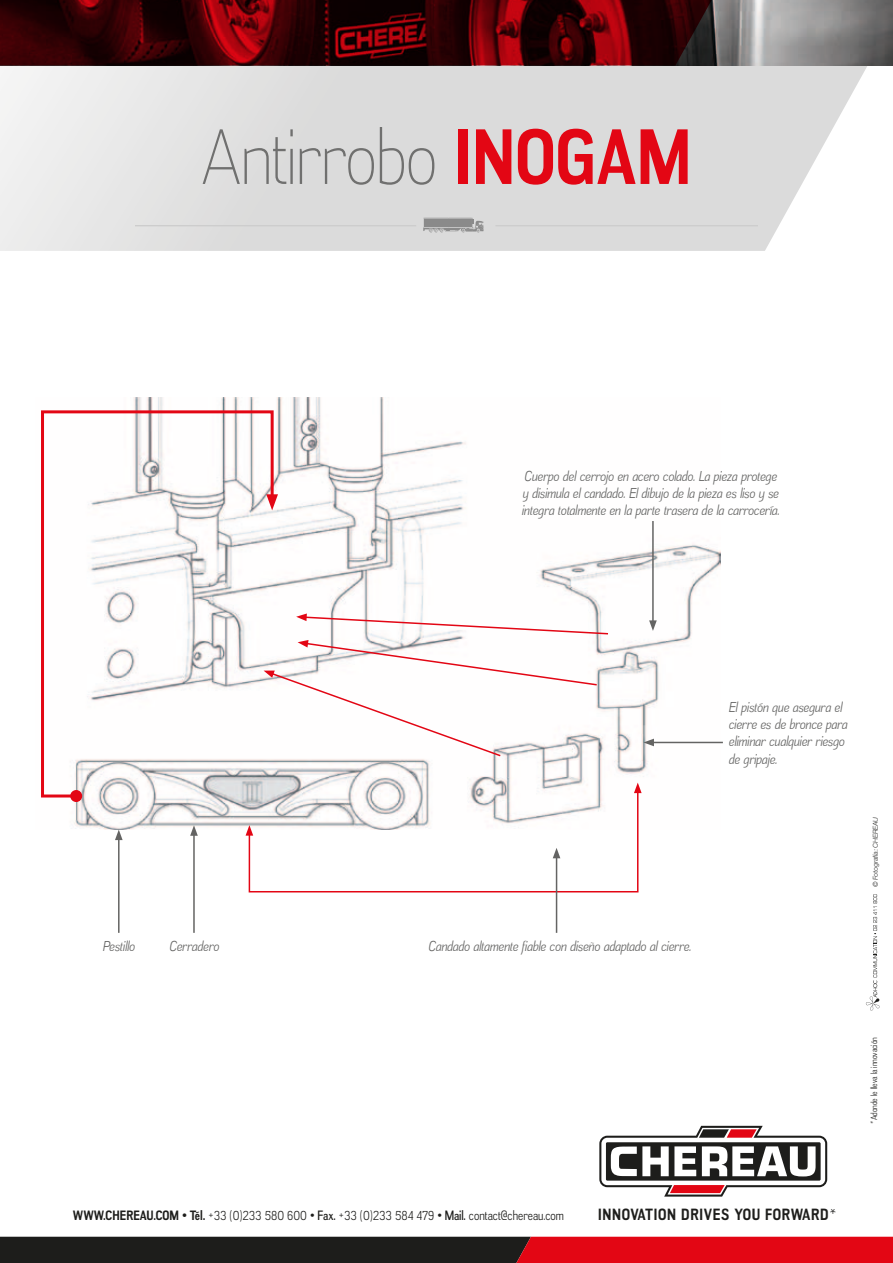
<style>
.page{position:relative;width:893px;height:1263px;background:#fff}
.page>*{position:absolute;margin:0;border:0;box-sizing:border-box;transform-origin:0 0}
.t1{font:78px "Akazan Lt";color:#70706f}
.t2{font:700 16.2px "Akazan";letter-spacing:.04em;color:#1d1d1b}
.t3{font:italic 14.25px/17.2px "Akazan Bk";color:#646463}
.t4{font:13.5px "Akazan Bk";letter-spacing:-.005em;color:#1d1d1b}
.t5{font:9px "Akazan Bk";color:#1d1d1b}
.t6{font:300 6.75px "Helvetica Neue LT Std";color:#1d1d1b}
.s1{font-family:"Akazan";font-weight:700;color:#e30614}
.s2{font-family:"Akazan";font-weight:700}
.s3{font-family:"Akazan Rg"}
.s4{font-family:"Akazan Bk";font-weight:400;font-size:18px}
</style>
<div class="page">
<svg style="left:0;top:65px;width:893px;height:186px;background:#e0e0e0"></svg>
<img style="left:732px;top:0;width:161px;height:65px">
<svg style="left:0;top:0;width:732px;height:65px;background:#410508"></svg>
<svg style="left:423px;top:218px;width:61px;height:14px"></svg>
<hr style="left:135px;top:225px;width:281px;height:1px;background:#cdcdcd">
<hr style="left:495px;top:225px;width:263px;height:1px;background:#cdcdcd">
<svg style="left:599px;top:1126px;width:228px;height:70px"></svg>
<svg style="left:866px;top:894px;width:13px;height:116px"></svg>
<img style="left:73px;top:397px;width:647px;height:432px">
<svg style="left:41px;top:409px;width:234px;height:390px"></svg>
<div style="left:70px;top:790px;width:12px;height:12px;background:#e30614;border-radius:50%"></div>
<svg style="left:266px;top:494px;width:12px;height:16px"></svg>
<svg style="left:264px;top:613px;width:346px;height:144px"></svg>
<hr style="left:556px;top:856px;width:1px;height:77px;background:#646463">
<svg style="left:246px;top:782px;width:396px;height:111px"></svg>
<hr style="left:118px;top:838px;width:2px;height:95px;background:#646463">
<svg style="left:115px;top:829px;width:8px;height:11px"></svg>
<hr style="left:652px;top:742px;width:71px;height:1px;background:#646463">
<svg style="left:643px;top:739px;width:11px;height:7px"></svg>
<hr style="left:652px;top:521px;width:2px;height:102px;background:#646463">
<svg style="left:649px;top:620px;width:8px;height:11px"></svg>
<hr style="left:193px;top:833px;width:2px;height:100px;background:#646463">
<svg style="left:190px;top:825px;width:8px;height:11px"></svg>
<svg style="left:0;top:1237px;width:893px;height:26px;background:#6f1318"></svg>
<h1 class="t1" style="left:201px;top:114px;width:491px">Antirrobo <span class="s1">INOGAM</span></h1>
<p class="t3" style="left:521px;top:468px;width:259px">Cuerpo del cerrojo en acero colado. La pieza protege y disimula el candado. El dibujo de la pieza es liso y se integra totalmente en la parte trasera de la carrocería.</p>
<p class="t3" style="left:102px;top:938px;width:34px">Pestillo</p>
<p class="t3" style="left:169px;top:938px;width:51px">Cerradero</p>
<p class="t3" style="left:428px;top:938px;width:264px">Candado altamente fiable con diseño adaptado al cierre.</p>
<p class="t3" style="left:728px;top:698px;width:120px">El pistón que asegura el cierre es de bronce para eliminar cualquier riesgo de gripaje.</p>
<p class="t6" style="left:871px;top:887px;width:73px;rotate:-90deg">© Fotografía: CHEREAU</p>
<p class="t5" style="left:869px;top:1124px;width:88px;rotate:-90deg">*Adonde le lleva la innovación</p>
<p class="t4" style="left:73px;top:1208px;width:493px"><span class="s2">WWW.CHEREAU.COM • Tél.</span> +33 (0)233 580 600 • <span class="s3">Fax.</span> +33 (0)233 584 479 • <span class="s3">Mail.</span> contact@chereau.com</p>
<p class="t2" style="left:598px;top:1205px;width:240px">INNOVATION DRIVES YOU FORWARD<span class="s4">*</span></p>
</div>
